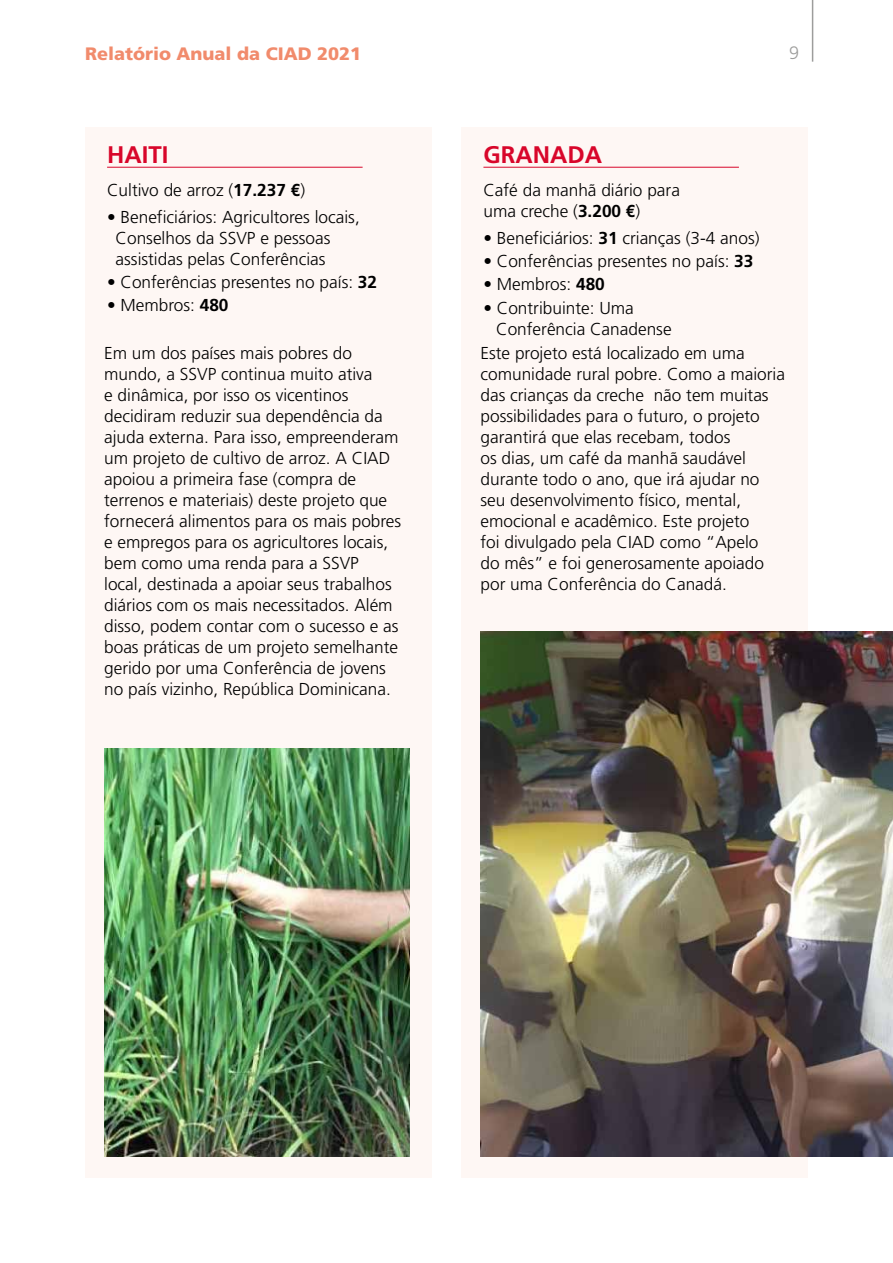
<style>
.page{position:relative;width:893px;height:1263px;background:#fff}
.page>*{position:absolute;margin:0;border:0;box-sizing:border-box;transform-origin:0 0}
.t1{font:700 24px "Frutiger";color:#d8062a}
.t2{font:900 18px "Frutiger";color:#f18b6c}
.t3{font:300 18px "Frutiger";color:#9d9d9c}
.t4{font:300 17.25px/21px "Frutiger";color:#000}
.s1{font-weight:700}
</style>
<div class="page">
<hr style="left:812px;top:0;width:1px;height:62px;background:#9d9d9c">
<div style="left:85px;top:128px;width:347px;height:1050px;background:#fef7f4"></div>
<hr style="left:107px;top:167px;width:256px;height:1px;background:#d8062a">
<img style="left:104px;top:749px;width:305px;height:408px">
<div style="left:461px;top:128px;width:347px;height:1050px;background:#fef7f4"></div>
<hr style="left:483px;top:167px;width:256px;height:1px;background:#d8062a">
<img style="left:480px;top:631px;width:413px;height:526px">
<p class="t2" style="left:85px;top:43px;width:278px">Relatório Anual da CIAD 2021</p>
<p class="t3" style="left:789px;top:43px;width:12px">9</p>
<h1 class="t1" style="left:107px;top:140px;width:63px">HAITI</h1>
<p class="t4" style="left:107px;top:179px;width:200px">Cultivo de arroz (<span class="s1">17.237 €</span>)</p>
<p class="t4" style="left:116px;top:207px;width:246px;text-indent:-9px">• Beneficiários: Agricultores locais,<br>Conselhos da SSVP e pessoas assistidas pelas Conferências</p>
<p class="t4" style="left:107px;top:272px;width:272px">• Conferências presentes no país: <span class="s1">32</span></p>
<p class="t4" style="left:107px;top:295px;width:123px">• Membros: <span class="s1">480</span></p>
<p class="t4" style="left:104px;top:342px;width:299px">Em um dos países mais pobres do mundo, a SSVP continua muito ativa<br>e dinâmica, por isso os vicentinos decidiram reduzir sua dependência da ajuda externa. Para isso, empreenderam um projeto de cultivo de arroz. A CIAD apoiou a primeira fase (compra de terrenos e materiais) deste projeto que fornecerá alimentos para os mais pobres e empregos para os agricultores locais, bem como uma renda para a SSVP local, destinada a apoiar seus trabalhos diários com os mais necessitados. Além disso, podem contar com o sucesso e as boas práticas de um projeto semelhante gerido por uma Conferência de jovens no país vizinho, República Dominicana.</p>
<h1 class="t1" style="left:483px;top:140px;width:120px">GRANADA</h1>
<p class="t4" style="left:483px;top:180px;width:198px">Café da manhã diário para uma creche (<span class="s1">3.200 €</span>)</p>
<p class="t4" style="left:483px;top:228px;width:278px">• Beneficiários: <span class="s1">31</span> crianças (3-4 anos)</p>
<p class="t4" style="left:483px;top:251px;width:272px">• Conferências presentes no país: <span class="s1">33</span></p>
<p class="t4" style="left:483px;top:274px;width:123px">• Membros: <span class="s1">480</span></p>
<p class="t4" style="left:496px;top:297px;width:177px;text-indent:-13px">• Contribuinte: Uma<br>Conferência Canadense</p>
<p class="t4" style="left:480px;top:342px;width:306px">Este projeto está localizado em uma comunidade rural pobre. Como a maioria das crianças da creche não tem muitas possibilidades para o futuro, o projeto garantirá que elas recebam, todos<br>os dias, um café da manhã saudável durante todo o ano, que irá ajudar no seu desenvolvimento físico, mental, emocional e acadêmico. Este projeto<br>foi divulgado pela CIAD como “Apelo<br>do mês” e foi generosamente apoiado por uma Conferência do Canadá.</p>
</div>
